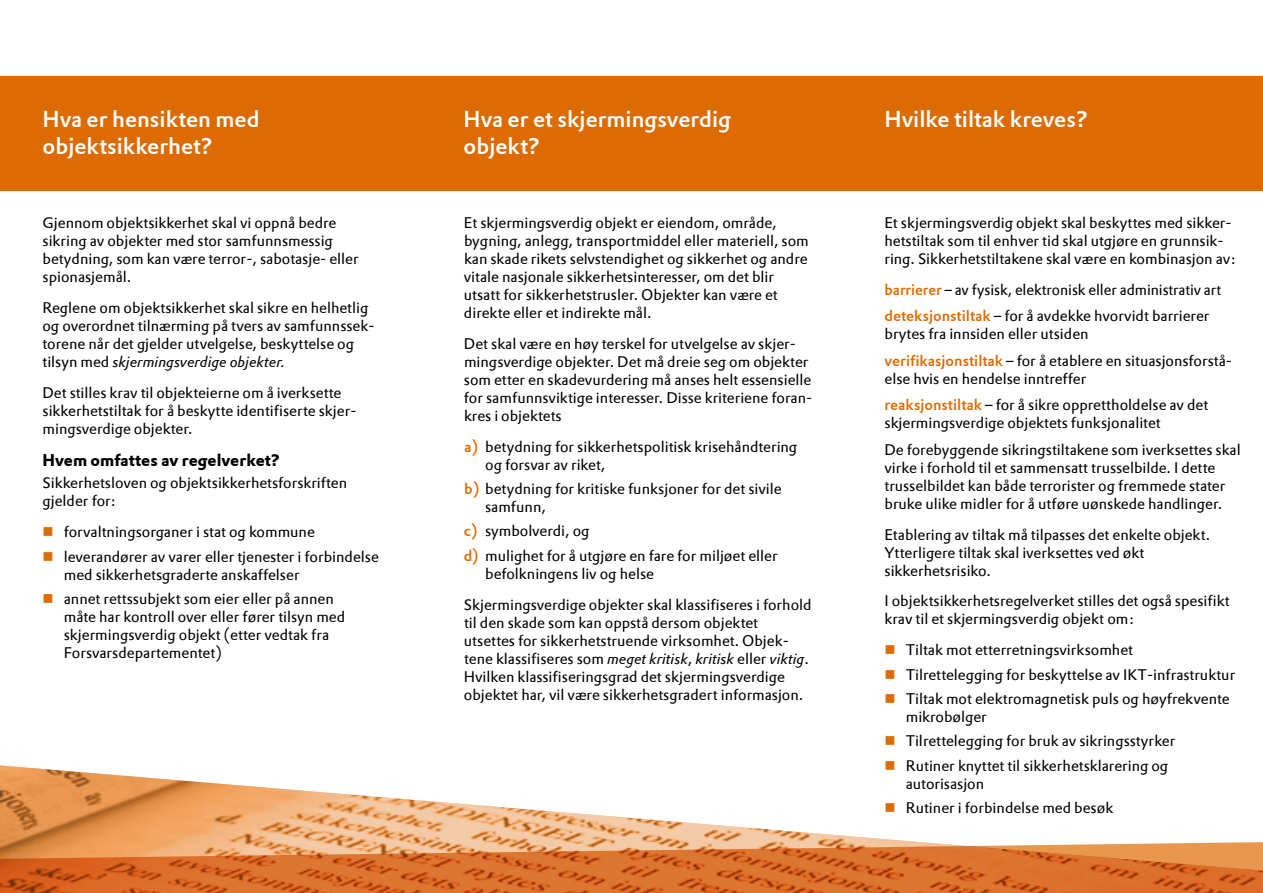
<style>
.page{position:relative;width:1263px;height:893px;background:#fff}
.page>*{position:absolute;margin:0;border:0;box-sizing:border-box;transform-origin:0 0}
.t1{font:22.5px/27px "DTL Prokyon T Medium";color:#fff}
.t2{font:700 16.5px "DTL Prokyon T";color:#000}
.t3{font:15px/18px "DTL Prokyon T";color:#000}
.s1{font-style:italic}
.s2{font-family:"DTL Prokyon T Medium";color:#de6b02}
</style>
<div class="page">
<img style="left:0;top:765px;width:918px;height:77px">
<svg style="left:0;top:842px;width:1263px;height:51px;background:#da7838"></svg>
<div style="left:0;top:77px;width:421px;height:114px;background:#de6b02"></div>
<div style="left:421px;top:77px;width:421px;height:114px;background:#de6b02"></div>
<div style="left:842px;top:77px;width:421px;height:114px;background:#de6b02"></div>
<svg style="left:886px;top:765px;width:8px;height:5px"></svg>
<svg style="left:886px;top:803px;width:8px;height:9px"></svg>
<h1 class="t1" style="left:43px;top:106px;width:219px">Hva er hensikten med objektsikkerhet?</h1>
<h1 class="t1" style="left:463px;top:106px;width:269px">Hva er et skjermingsverdig objekt?</h1>
<h1 class="t1" style="left:884px;top:106px;width:206px">Hvilke tiltak kreves?</h1>
<p class="t3" style="left:43px;top:214px;width:318px">Gjennom objektsikkerhet skal vi oppnå bedre sikring av objekter med stor samfunnsmessig betydning, som kan være terror-, sabotasje- eller spionasjemål.</p>
<p class="t3" style="left:43px;top:298px;width:334px">Reglene om objektsikkerhet skal sikre en helhetlig og overordnet tilnærming på tvers av samfunnssek&shy;torene når det gjelder utvelgelse, beskyttelse og tilsyn med <span class="s1">skjermingsverdige objekter.</span></p>
<p class="t3" style="left:43px;top:383px;width:316px">Det stilles krav til objekteierne om å iverksette sikkerhetstiltak for å beskytte identifiserte skjer&shy;mingsverdige objekter.</p>
<p class="t2" style="left:43px;top:449px;width:239px">Hvem omfattes av regelverket?</p>
<p class="t3" style="left:43px;top:474px;width:306px">Sikkerhetsloven og objektsikkerhetsforskriften gjelder for:</p>
<p class="t3" style="left:64px;top:520px;width:317px;line-height:24.3px">forvaltningsorganer i stat og kommune leverandører av varer eller tjenester i forbindelse</p>
<p class="t3" style="left:64px;top:562px;width:272px;line-height:24.3px">med sikkerhetsgraderte anskaffelser annet rettssubjekt som eier eller på annen</p>
<p class="t3" style="left:64px;top:608px;width:283px">måte har kontroll over eller fører tilsyn med skjermingsverdig objekt (etter vedtak fra<br>Forsvarsdepartementet)</p>
<p class="t3" style="left:464px;top:214px;width:346px">Et skjermingsverdig objekt er eiendom, område, bygning, anlegg, transportmiddel eller materiell, som kan skade rikets selvstendighet og sikkerhet og andre vitale nasjonale sikkerhetsinteresser, om det blir utsatt for sikkerhetstrusler. Objekter kan være et direkte eller et indirekte mål.</p>
<p class="t3" style="left:464px;top:334px;width:350px">Det skal være en høy terskel for utvelgelse av skjer&shy;mingsverdige objekter. Det må dreie seg om objekter som etter en skadevurdering må anses helt essensielle for samfunnsviktige interesser. Disse kriteriene foran&shy;kres i objektets</p>
<p class="t3" style="left:485px;top:437px;width:314px;text-indent:-21px"><span class="s2">a)</span> betydning for sikkerhetspolitisk krisehåndtering og forsvar av riket,</p>
<p class="t3" style="left:485px;top:480px;width:298px;text-indent:-21px"><span class="s2">b)</span> betydning for kritiske funksjoner for det sivile samfunn,</p>
<p class="t3" style="left:464px;top:519px;width:315px;line-height:24.3px"><span class="s2">c)</span> symbolverdi, og<br><span class="s2">d)</span> mulighet for å utgjøre en fare for miljøet eller</p>
<p class="t3" style="left:464px;top:558px;width:349px;line-height:30.8px;text-indent:22px">befolkningens liv og helse<br>Skjermingsverdige objekter skal klassifiseres i forhold</p>
<p class="t3" style="left:464px;top:613px;width:346px">til den skade som kan oppstå dersom objektet utsettes for sikkerhetstruende virksomhet. Objek&shy;tene klassifiseres som <span class="s1">meget kritisk</span>, <span class="s1">kritisk</span> eller <span class="s1">viktig</span>.<br>Hvilken klassifiseringsgrad det skjermingsverdige objektet har, vil være sikkerhetsgradert informasjon.</p>
<p class="t3" style="left:884px;top:214px;width:353px">Et skjermingsverdig objekt skal beskyttes med sikker&shy;hetstiltak som til enhver tid skal utgjøre en grunnsik&shy;ring. Sikkerhetstiltakene skal være en kombinasjon av:</p>
<p class="t3" style="left:884px;top:276px;width:338px;line-height:26.5px"><span class="s2">barrierer</span> – av fysisk, elektronisk eller administrativ art <span class="s2">deteksjonstiltak</span> – for å avdekke hvorvidt barrierer</p>
<p class="t3" style="left:884px;top:321px;width:349px;line-height:26.5px">brytes fra innsiden eller utsiden<br><span class="s2">verifikasjonstiltak</span> – for å etablere en situasjonsforstå-</p>
<p class="t3" style="left:884px;top:365px;width:325px;line-height:26.5px">else hvis en hendelse inntreffer<br><span class="s2">reaksjonstiltak</span> – for å sikre opprettholdelse av det</p>
<p class="t3" style="left:884px;top:410px;width:358px;line-height:26.5px">skjermingsverdige objektets funksjonalitet<br>De forebyggende sikringstiltakene som iverksettes skal</p>
<p class="t3" style="left:884px;top:459px;width:342px">virke i forhold til et sammensatt trusselbilde. I dette trusselbildet kan både terrorister og fremmede stater bruke ulike midler for å utføre uønskede handlinger.</p>
<p class="t3" style="left:884px;top:525px;width:327px">Etablering av tiltak må tilpasses det enkelte objekt.<br>Ytterligere tiltak skal iverksettes ved økt sikkerhetsrisiko.</p>
<p class="t3" style="left:884px;top:592px;width:347px">I objektsikkerhetsregelverket stilles det også spesifikt krav til et skjermingsverdig objekt om:</p>
<p class="t3" style="left:906px;top:638px;width:331px;line-height:24.3px">Tiltak mot etterretningsvirksomhet<br>Tilrettelegging for beskyttelse av IKT-infrastruktur<br>Tiltak mot elektromagnetisk puls og høyfrekvente</p>
<p class="t3" style="left:906px;top:704px;width:271px;line-height:24.3px">mikrobølger<br>Tilrettelegging for bruk av sikringsstyrker<br>Rutiner knyttet til sikkerhetsklarering og</p>
<p class="t3" style="left:906px;top:771px;width:209px;line-height:24.3px">autorisasjon<br>Rutiner i forbindelse med besøk</p>
</div>
